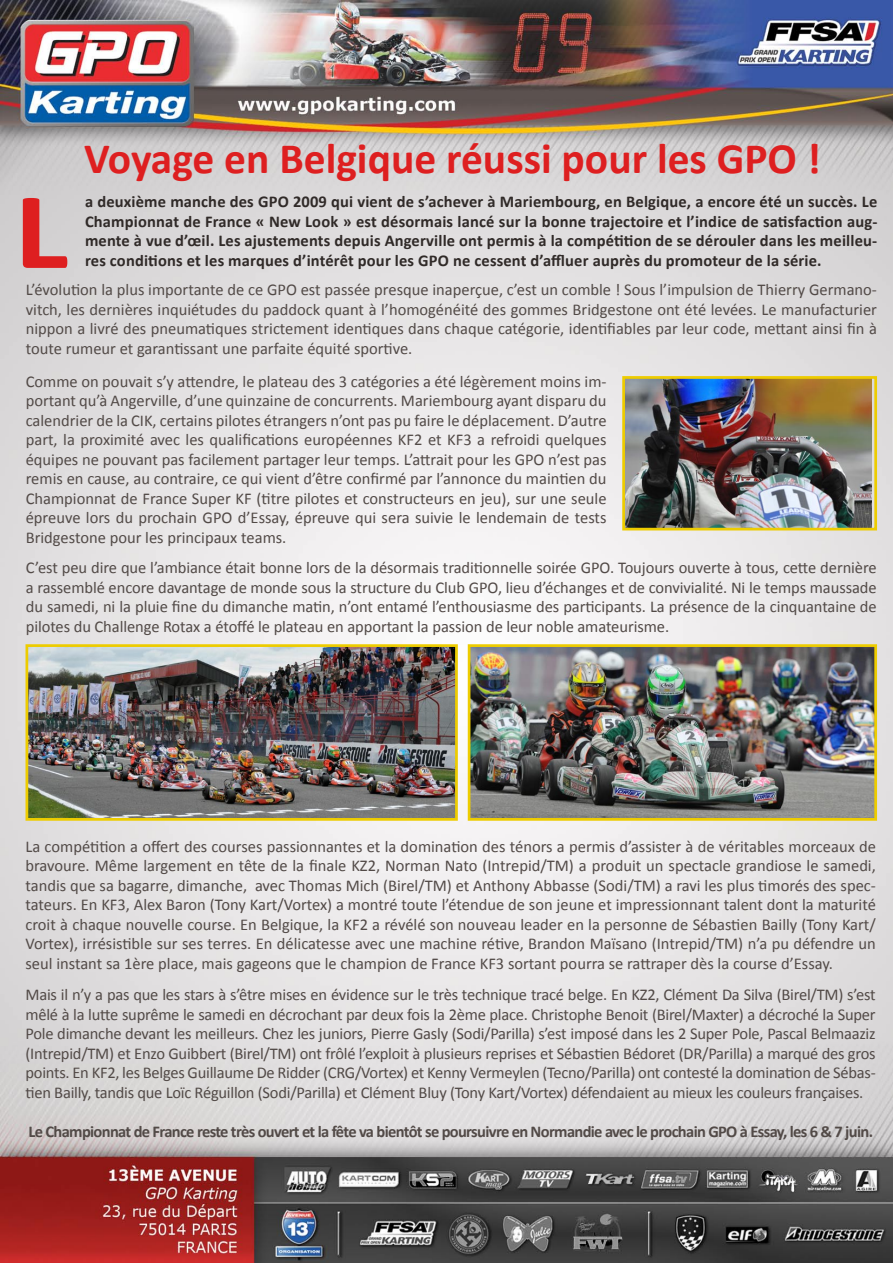
<style>
.page{position:relative;width:893px;height:1263px;background:#fff}
.page>*{position:absolute;margin:0;border:0;box-sizing:border-box;transform-origin:0 0}
.t1{font:700 110.1px "Calibri";color:#de1f20;scale:1.16 1}
.t2{font:700 43.5px "Calibri";color:#de1f20}
.t3{font:16.5px/19.5px "Calibri";letter-spacing:-.005em;color:#524a47;text-align:justify}
.t4{font:700 16.5px/19.5px "Calibri";letter-spacing:.01em;color:#302a28;text-align:justify}
.t5{font:700 16.5px "Calibri";letter-spacing:-.04em;color:#524a47}
</style>
<div class="page">
<img style="left:0;top:0;width:893px;height:1263px">
<img style="left:472px;top:648px;width:401px;height:169px">
<div style="left:468px;top:644px;width:409px;height:177px;border:3px solid #edcc00"></div>
<img style="left:30px;top:648px;width:424px;height:169px">
<div style="left:26px;top:644px;width:432px;height:177px;border:3px solid #edcc00"></div>
<img style="left:626px;top:380px;width:246px;height:146px">
<div style="left:622px;top:376px;width:255px;height:154px;border:3px solid #edcc00"></div>
<h2 class="t2" style="left:84px;top:132px;width:738px">Voyage en Belgique réussi pour les GPO !</h2>
<p class="t4" style="left:85px;top:191px;width:794px">a deuxième manche des GPO 2009 qui vient de s’achever à Mariembourg, en Belgique, a encore été un succès. Le Championnat de France « New Look » est désormais lancé sur la bonne trajectoire et l’indice de satisfaction aug&shy;mente à vue d’œil. Les ajustements depuis Angerville ont permis à la compétition de se dérouler dans les meilleu&shy;res conditions et les marques d’intérêt pour les GPO ne cessent d’affluer auprès du promoteur de la série.</p>
<p class="t3" style="left:26px;top:279px;width:853px">L’évolution la plus importante de ce GPO est passée presque inaperçue, c’est un comble ! Sous l’impulsion de Thierry Germano&shy;vitch, les dernières inquiétudes du paddock quant à l’homogénéité des gommes Bridgestone ont été levées. Le manufacturier nippon a livré des pneumatiques strictement identiques dans chaque catégorie, identifiables par leur code, mettant ainsi fin à toute rumeur et garantissant une parfaite équité sportive.</p>
<h1 class="t1" style="left:14px;top:163px;width:48px">L</h1>
<p class="t3" style="left:26px;top:371px;width:582px">Comme on pouvait s’y attendre, le plateau des 3 catégories a été légèrement moins im&shy;portant qu’à Angerville, d’une quinzaine de concurrents. Mariembourg ayant disparu du calendrier de la CIK, certains pilotes étrangers n’ont pas pu faire le déplacement. D’autre part, la proximité avec les qualifications européennes KF2 et KF3 a refroidi quelques équipes ne pouvant pas facilement partager leur temps. L’attrait pour les GPO n’est pas remis en cause, au contraire, ce qui vient d’être confirmé par l’annonce du maintien du Championnat de France Super KF (titre pilotes et constructeurs en jeu), sur une seule épreuve lors du prochain GPO d’Essay, épreuve qui sera suivie le lendemain de tests Bridgestone pour les principaux teams.</p>
<p class="t3" style="left:26px;top:557px;width:852px">C’est peu dire que l’ambiance était bonne lors de la désormais traditionnelle soirée GPO. Toujours ouverte à tous, cette dernière a rassemblé encore davantage de monde sous la structure du Club GPO, lieu d’échanges et de convivialité. Ni le temps maussade du samedi, ni la pluie fine du dimanche matin, n’ont entamé l’enthousiasme des participants. La présence de la cinquantaine de pilotes du Challenge Rotax a étoffé le plateau en apportant la passion de leur noble amateurisme.</p>
<p class="t3" style="left:26px;top:836px;width:852px">La compétition a offert des courses passionnantes et la domination des ténors a permis d’assister à de véritables morceaux de bravoure. Même largement en tête de la finale KZ2, Norman Nato (Intrepid/TM) a produit un spectacle grandiose le samedi, tandis que sa bagarre, dimanche, avec Thomas Mich (Birel/TM) et Anthony Abbasse (Sodi/TM) a ravi les plus timorés des spec&shy;tateurs. En KF3, Alex Baron (Tony Kart/Vortex) a montré toute l’étendue de son jeune et impressionnant talent dont la maturité croit à chaque nouvelle course. En Belgique, la KF2 a révélé son nouveau leader en la personne de Sébastien Bailly (Tony Kart/ Vortex), irrésistible sur ses terres. En délicatesse avec une machine rétive, Brandon Maïsano (Intrepid/TM) n’a pu défendre un seul instant sa 1ère place, mais gageons que le champion de France KF3 sortant pourra se rattraper dès la course d’Essay.</p>
<p class="t3" style="left:26px;top:984px;width:852px">Mais il n’y a pas que les stars à s’être mises en évidence sur le très technique tracé belge. En KZ2, Clément Da Silva (Birel/TM) s’est mêlé à la lutte suprême le samedi en décrochant par deux fois la 2ème place. Christophe Benoit (Birel/Maxter) a décroché la Super Pole dimanche devant les meilleurs. Chez les juniors, Pierre Gasly (Sodi/Parilla) s’est imposé dans les 2 Super Pole, Pascal Belmaaziz (Intrepid/TM) et Enzo Guibbert (Birel/TM) ont frôlé l’exploit à plusieurs reprises et Sébastien Bédoret (DR/Parilla) a marqué des gros points. En KF2, les Belges Guillaume De Ridder (CRG/Vortex) et Kenny Vermeylen (Tecno/Parilla) ont contesté la domination de Sébas&shy;tien Bailly, tandis que Loïc Réguillon (Sodi/Parilla) et Clément Bluy (Tony Kart/Vortex) défendaient au mieux les couleurs françaises.</p>
<p class="t5" style="left:28px;top:1121px;width:846px">Le Championnat de France reste très ouvert et la fête va bientôt se poursuivre en Normandie avec le prochain GPO à Essay, les 6 &amp; 7 juin.</p>
</div>
